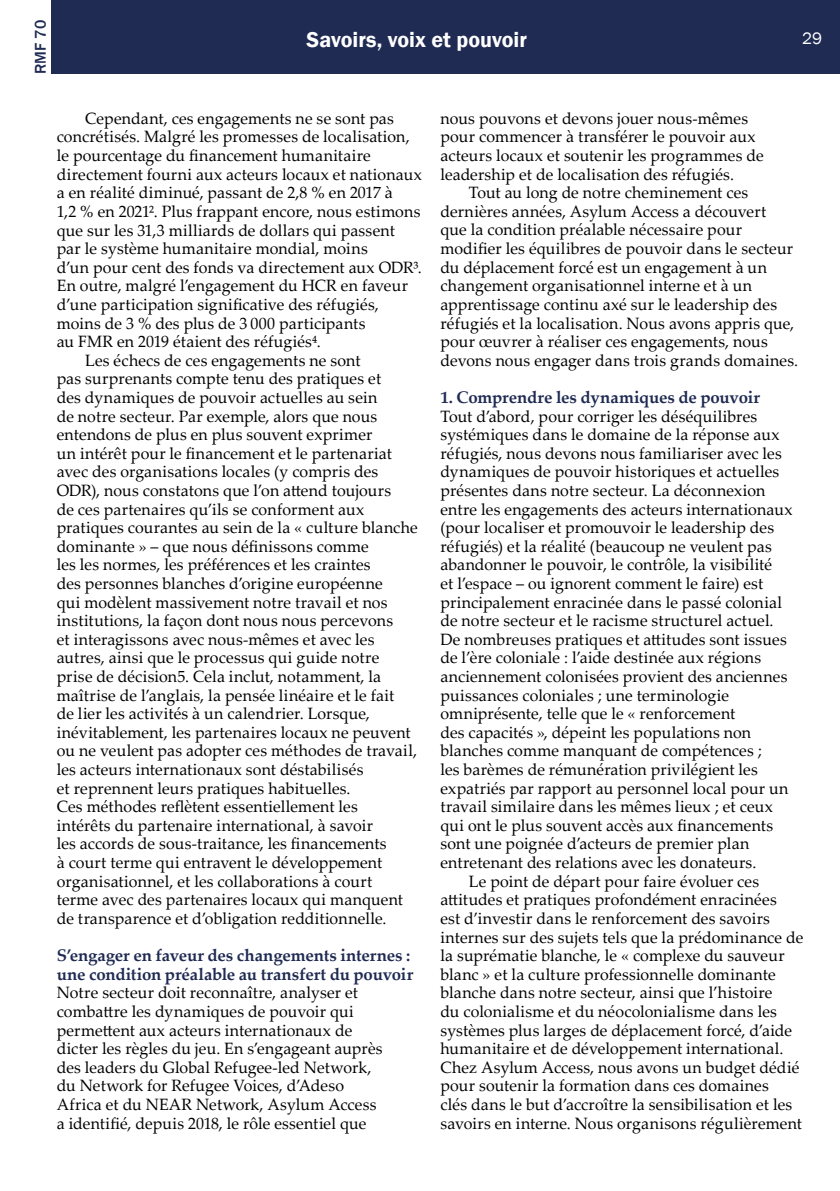
<style>
.page{position:relative;width:840px;height:1191px;background:#fff}
.page>*{position:absolute;margin:0;border:0;box-sizing:border-box;transform-origin:0 0}
.t1{font:600 22px "Franklin Gothic";color:#fff}
.t2{font:17px "Franklin Gothic";color:#fff}
.t3{font:700 16.8px/18.6px "Palatino Linotype";letter-spacing:-.01em;color:#202b53}
.t4{font:16.4px/18.6px "Palatino Linotype";letter-spacing:.01em;color:#000}
.t5{font:500 16px "Franklin Gothic";color:#202b53}
</style>
<div class="page">
<div style="left:51px;top:0;width:788px;height:74px;background:#202b53"></div>
<p class="t5" style="left:31px;top:74px;width:55px;rotate:-90deg">RMF 70</p>
<h1 class="t1" style="left:306px;top:27px;width:222px">Savoirs, voix et pouvoir</h1>
<p class="t2" style="left:801px;top:27px;width:21px">29</p>
<p class="t4" style="left:85px;top:108px;width:310px">Cependant, ces engagements ne se sont pas</p>
<p class="t4" style="left:57px;top:127px;width:354px">concrétisés. Malgré les promesses de localisation,</p>
<p class="t4" style="left:57px;top:146px;width:315px">le pourcentage du financement humanitaire</p>
<p class="t4" style="left:57px;top:164px;width:366px">directement fourni aux acteurs locaux et nationaux</p>
<p class="t4" style="left:57px;top:183px;width:337px">a en réalité diminué, passant de 2,8 % en 2017 à</p>
<p class="t4" style="left:57px;top:201px;width:365px">1,2 % en 2021². Plus frappant encore, nous estimons</p>
<p class="t4" style="left:57px;top:220px;width:339px">que sur les 31,3 milliards de dollars qui passent</p>
<p class="t4" style="left:57px;top:238px;width:312px">par le système humanitaire mondial, moins</p>
<p class="t4" style="left:57px;top:257px;width:366px">d’un pour cent des fonds va directement aux ODR³.</p>
<p class="t4" style="left:57px;top:276px;width:352px">En outre, malgré l’engagement du HCR en faveur</p>
<p class="t4" style="left:57px;top:294px;width:323px">d’une participation significative des réfugiés,</p>
<p class="t4" style="left:57px;top:313px;width:310px">moins de 3 % des plus de 3 000 participants</p>
<p class="t4" style="left:57px;top:331px;width:265px">au FMR en 2019 étaient des réfugiés⁴.</p>
<p class="t4" style="left:85px;top:350px;width:277px">Les échecs de ces engagements ne sont</p>
<p class="t4" style="left:57px;top:369px;width:326px">pas surprenants compte tenu des pratiques et</p>
<p class="t4" style="left:57px;top:387px;width:322px">des dynamiques de pouvoir actuelles au sein</p>
<p class="t4" style="left:57px;top:406px;width:322px">de notre secteur. Par exemple, alors que nous</p>
<p class="t4" style="left:57px;top:424px;width:317px">entendons de plus en plus souvent exprimer</p>
<p class="t4" style="left:57px;top:443px;width:336px">un intérêt pour le financement et le partenariat</p>
<p class="t4" style="left:57px;top:462px;width:323px">avec des organisations locales (y compris des</p>
<p class="t4" style="left:57px;top:480px;width:336px">ODR), nous constatons que l’on attend toujours</p>
<p class="t4" style="left:57px;top:499px;width:309px">de ces partenaires qu’ils se conforment aux</p>
<p class="t4" style="left:57px;top:517px;width:362px">pratiques courantes au sein de la « culture blanche</p>
<p class="t4" style="left:57px;top:536px;width:313px">dominante » – que nous définissons comme</p>
<p class="t4" style="left:57px;top:555px;width:315px">les les normes, les préférences et les craintes</p>
<p class="t4" style="left:57px;top:573px;width:327px">des personnes blanches d’origine européenne</p>
<p class="t4" style="left:57px;top:592px;width:332px">qui modèlent massivement notre travail et nos</p>
<p class="t4" style="left:57px;top:610px;width:338px">institutions, la façon dont nous nous percevons</p>
<p class="t4" style="left:57px;top:629px;width:319px">et interagissons avec nous-mêmes et avec les</p>
<p class="t4" style="left:57px;top:648px;width:324px">autres, ainsi que le processus qui guide notre</p>
<p class="t4" style="left:57px;top:666px;width:326px">prise de décision5. Cela inclut, notamment, la</p>
<p class="t4" style="left:57px;top:685px;width:339px">maîtrise de l’anglais, la pensée linéaire et le fait</p>
<p class="t4" style="left:57px;top:703px;width:314px">de lier les activités à un calendrier. Lorsque,</p>
<p class="t4" style="left:57px;top:722px;width:355px">inévitablement, les partenaires locaux ne peuvent</p>
<p class="t4" style="left:57px;top:741px;width:361px">ou ne veulent pas adopter ces méthodes de travail,</p>
<p class="t4" style="left:57px;top:759px;width:308px">les acteurs internationaux sont déstabilisés</p>
<p class="t4" style="left:57px;top:778px;width:295px">et reprennent leurs pratiques habituelles.</p>
<p class="t4" style="left:57px;top:796px;width:302px">Ces méthodes reflètent essentiellement les</p>
<p class="t4" style="left:57px;top:815px;width:318px">intérêts du partenaire international, à savoir</p>
<p class="t4" style="left:57px;top:834px;width:331px">les accords de sous-traitance, les financements</p>
<p class="t4" style="left:57px;top:852px;width:327px">à court terme qui entravent le développement</p>
<p class="t4" style="left:57px;top:871px;width:317px">organisationnel, et les collaborations à court</p>
<p class="t4" style="left:57px;top:889px;width:347px">terme avec des partenaires locaux qui manquent</p>
<p class="t4" style="left:57px;top:908px;width:331px">de transparence et d’obligation redditionnelle.</p>
<p class="t3" style="left:57px;top:945px;width:358px">S’engager en faveur des changements internes : une condition préalable au transfert du pouvoir</p>
<p class="t4" style="left:57px;top:983px;width:327px">Notre secteur doit reconnaître, analyser et combattre les dynamiques de pouvoir qui permettent aux acteurs internationaux de dicter les règles du jeu. En s’engageant auprès des leaders du Global Refugee-led Network, du Network for Refugee Voices, d’Adeso Africa et du NEAR Network, Asylum Access a identifié, depuis 2018, le rôle essentiel que</p>
<p class="t4" style="left:440px;top:108px;width:324px">nous pouvons et devons jouer nous-mêmes pour commencer à transférer le pouvoir aux acteurs locaux et soutenir les programmes de leadership et de localisation des réfugiés.</p>
<p class="t4" style="left:440px;top:183px;width:359px;text-indent:28px">Tout au long de notre cheminement ces dernières années, Asylum Access a découvert<br>que la condition préalable nécessaire pour modifier les équilibres de pouvoir dans le secteur du déplacement forcé est un engagement à un changement organisationnel interne et à un apprentissage continu axé sur le leadership des réfugiés et la localisation. Nous avons appris que, pour œuvrer à réaliser ces engagements, nous devons nous engager dans trois grands domaines.</p>
<p class="t3" style="left:440px;top:387px;width:321px">1. Comprendre les dynamiques de pouvoir</p>
<p class="t4" style="left:440px;top:406px;width:318px">Tout d’abord, pour corriger les déséquilibres</p>
<p class="t4" style="left:440px;top:425px;width:340px">systémiques dans le domaine de la réponse aux</p>
<p class="t4" style="left:440px;top:443px;width:342px">réfugiés, nous devons nous familiariser avec les</p>
<p class="t4" style="left:440px;top:462px;width:340px">dynamiques de pouvoir historiques et actuelles</p>
<p class="t4" style="left:440px;top:480px;width:326px">présentes dans notre secteur. La déconnexion</p>
<p class="t4" style="left:440px;top:499px;width:353px">entre les engagements des acteurs internationaux</p>
<p class="t4" style="left:440px;top:518px;width:335px">(pour localiser et promouvoir le leadership des</p>
<p class="t4" style="left:440px;top:536px;width:333px">réfugiés) et la réalité (beaucoup ne veulent pas</p>
<p class="t4" style="left:440px;top:555px;width:333px">abandonner le pouvoir, le contrôle, la visibilité</p>
<p class="t4" style="left:440px;top:573px;width:324px">et l’espace – ou ignorent comment le faire) est</p>
<p class="t4" style="left:440px;top:592px;width:343px">principalement enracinée dans le passé colonial</p>
<p class="t4" style="left:440px;top:610px;width:334px">de notre secteur et le racisme structurel actuel.</p>
<p class="t4" style="left:440px;top:629px;width:347px">De nombreuses pratiques et attitudes sont issues</p>
<p class="t4" style="left:440px;top:648px;width:322px">de l’ère coloniale : l’aide destinée aux régions</p>
<p class="t4" style="left:440px;top:666px;width:348px">anciennement colonisées provient des anciennes</p>
<p class="t4" style="left:440px;top:685px;width:290px">puissances coloniales ; une terminologie</p>
<p class="t4" style="left:440px;top:703px;width:296px">omniprésente, telle que le « renforcement</p>
<p class="t4" style="left:440px;top:722px;width:312px">des capacités », dépeint les populations non</p>
<p class="t4" style="left:440px;top:741px;width:322px">blanches comme manquant de compétences ;</p>
<p class="t4" style="left:440px;top:759px;width:319px">les barèmes de rémunération privilégient les</p>
<p class="t4" style="left:440px;top:778px;width:349px">expatriés par rapport au personnel local pour un</p>
<p class="t4" style="left:440px;top:796px;width:334px">travail similaire dans les mêmes lieux ; et ceux</p>
<p class="t4" style="left:440px;top:815px;width:334px">qui ont le plus souvent accès aux financements</p>
<p class="t4" style="left:440px;top:834px;width:310px">sont une poignée d’acteurs de premier plan</p>
<p class="t4" style="left:440px;top:852px;width:317px">entretenant des relations avec les donateurs.</p>
<p class="t4" style="left:468px;top:871px;width:292px">Le point de départ pour faire évoluer ces</p>
<p class="t4" style="left:440px;top:889px;width:337px">attitudes et pratiques profondément enracinées</p>
<p class="t4" style="left:440px;top:908px;width:331px">est d’investir dans le renforcement des savoirs</p>
<p class="t4" style="left:440px;top:927px;width:364px">internes sur des sujets tels que la prédominance de</p>
<p class="t4" style="left:440px;top:945px;width:345px">la suprématie blanche, le « complexe du sauveur</p>
<p class="t4" style="left:440px;top:964px;width:336px">blanc » et la culture professionnelle dominante</p>
<p class="t4" style="left:440px;top:982px;width:333px">blanche dans notre secteur, ainsi que l’histoire</p>
<p class="t4" style="left:440px;top:1001px;width:338px">du colonialisme et du néocolonialisme dans les</p>
<p class="t4" style="left:440px;top:1020px;width:353px">systèmes plus larges de déplacement forcé, d’aide</p>
<p class="t4" style="left:440px;top:1038px;width:344px">humanitaire et de développement international.</p>
<p class="t4" style="left:440px;top:1057px;width:360px">Chez Asylum Access, nous avons un budget dédié</p>
<p class="t4" style="left:440px;top:1075px;width:330px">pour soutenir la formation dans ces domaines</p>
<p class="t4" style="left:440px;top:1094px;width:353px">clés dans le but d’accroître la sensibilisation et les</p>
<p class="t4" style="left:440px;top:1113px;width:363px">savoirs en interne. Nous organisons régulièrement</p>
</div>
